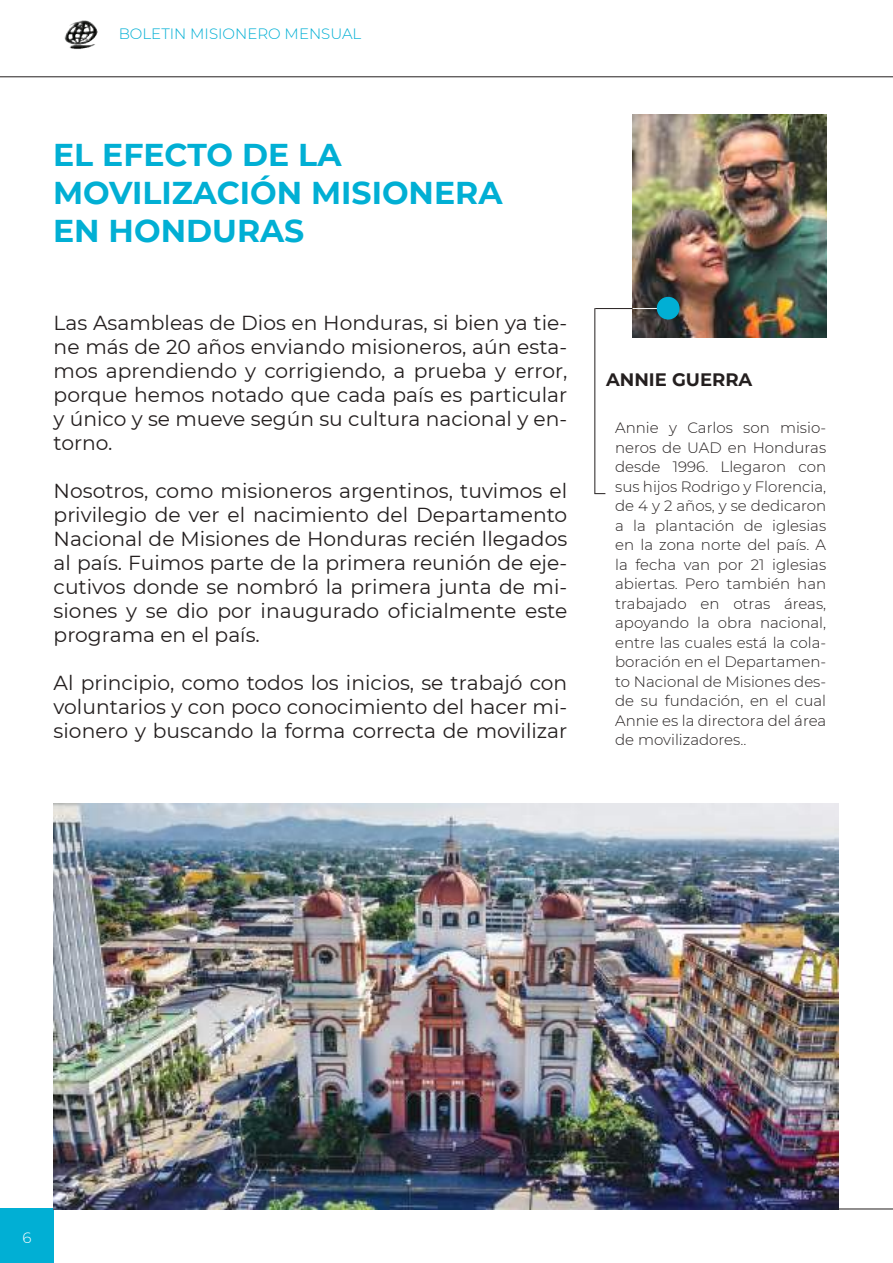
<style>
.page{position:relative;width:893px;height:1263px;background:#fff}
.page>*{position:absolute;margin:0;border:0;box-sizing:border-box;transform-origin:0 0}
.t1{font:700 31.5px/37.8px "Montserrat";color:#01afd4}
.t2{font:20.25px/24px "Montserrat";color:#241f1f;text-align:justify}
.t3{font:700 18px "Montserrat";color:#241f1f}
.t4{font:300 15px/19.5px "Montserrat";color:#241f1f;text-align:justify}
.t5{font:300 15px "Montserrat";color:#01afd4}
.t6{font:300 15px "Montserrat";color:#fff}
</style>
<div class="page">
<hr style="left:0;top:1208px;width:893px;height:1px;background:#241f1f">
<hr style="left:0;top:76px;width:893px;height:1px;background:#241f1f">
<div style="left:0;top:1208px;width:54px;height:55px;background:#01afd4"></div>
<img style="left:64px;top:20px;width:34px;height:29px">
<img style="left:633px;top:114px;width:193px;height:223px">
<hr style="left:595px;top:308px;width:63px;height:1px;background:#241f1f">
<svg style="left:633px;top:308px;width:24px;height:1px"></svg>
<div style="left:657px;top:297px;width:22px;height:23px;background:#01afd4;border-radius:50%"></div>
<hr style="left:594px;top:308px;width:1px;height:186px;background:#241f1f">
<img style="left:54px;top:804px;width:785px;height:406px">
<p class="t5" style="left:119px;top:24px;width:244px">BOLETIN MISIONERO MENSUAL</p>
<h1 class="t1" style="left:53px;top:134px;width:451px">EL EFECTO DE LA<br>MOVILIZACIÓN MISIONERA<br>EN HONDURAS</h1>
<p class="t2" style="left:54px;top:310px;width:515px">Las Asambleas de Dios en Honduras, si bien ya tie&shy;ne más de 20 años enviando misioneros, aún esta&shy;mos aprendiendo y corrigiendo, a prueba y error, porque hemos notado que cada país es particular y único y se mueve según su cultura nacional y en&shy;torno.</p>
<p class="t2" style="left:54px;top:478px;width:515px">Nosotros, como misioneros argentinos, tuvimos el privilegio de ver el nacimiento del Departamento Nacional de Misiones de Honduras recién llegados al país. Fuimos parte de la primera reunión de eje&shy;cutivos donde se nombró la primera junta de mi&shy;siones y se dio por inaugurado oficialmente este programa en el país.</p>
<p class="t2" style="left:54px;top:670px;width:515px">Al principio, como todos los inicios, se trabajó con voluntarios y con poco conocimiento del hacer mi&shy;sionero y buscando la forma correcta de movilizar</p>
<p class="t3" style="left:606px;top:367px;width:148px">ANNIE GUERRA</p>
<p class="t4" style="left:615px;top:418px;width:213px">Annie y Carlos son misio&shy;neros de UAD en Honduras desde 1996. Llegaron con sus hijos Rodrigo y Florencia, de 4 y 2 años, y se dedicaron a la plantación de iglesias en la zona norte del país. A la fecha van por 21 iglesias abiertas. Pero también han trabajado en otras áreas, apoyando la obra nacional, entre las cuales está la cola&shy;boración en el Departamen&shy;to Nacional de Misiones des&shy;de su fundación, en el cual Annie es la directora del área de movilizadores..</p>
<p class="t6" style="left:22px;top:1227px;width:11px">6</p>
</div>
